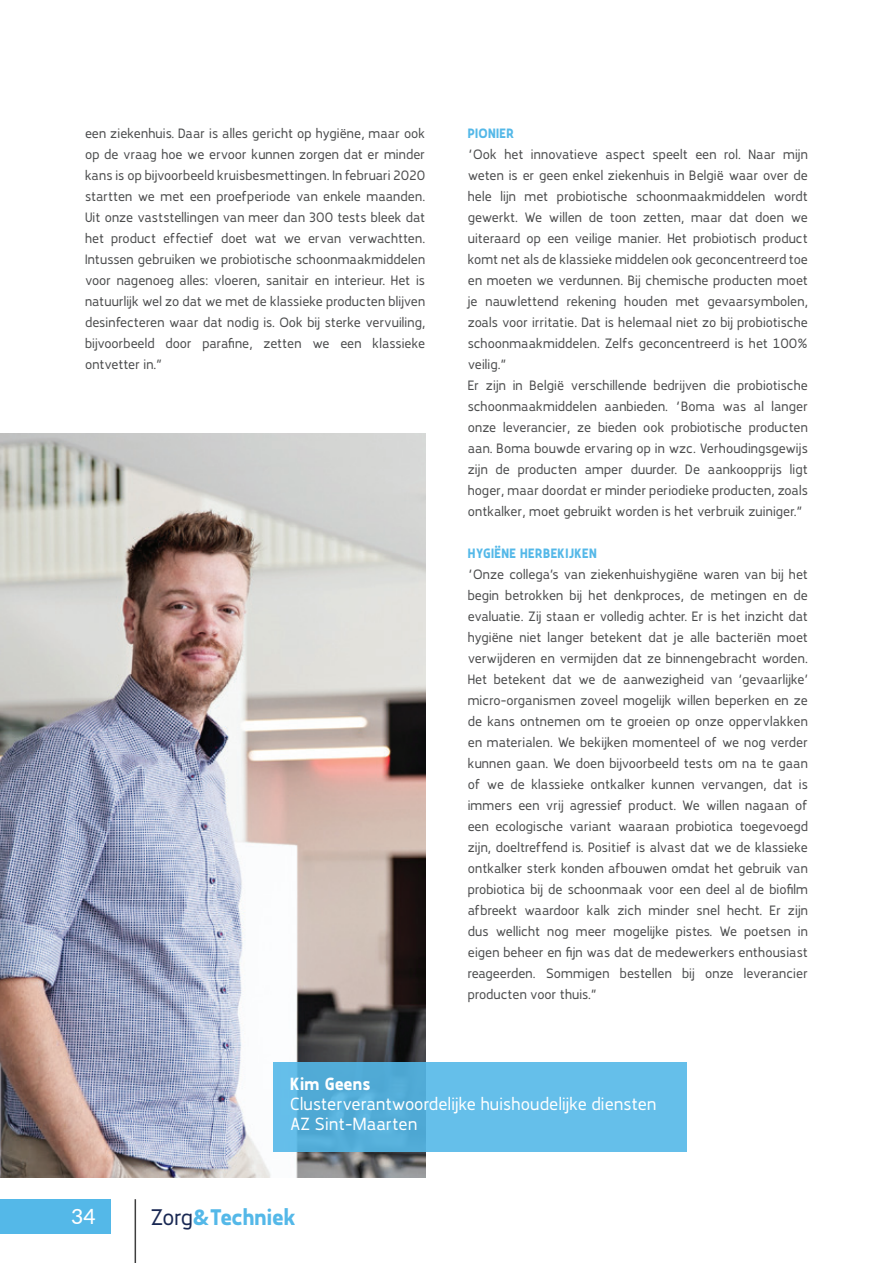
<style>
.page{position:relative;width:893px;height:1263px;background:#fff}
.page>*{position:absolute;margin:0;border:0;box-sizing:border-box;transform-origin:0 0}
.t1{font:700 22.5px "Karlsen";color:#54b8e8}
.t2{font:500 21px "Lato";color:#fff}
.body{font:17.55px/20.1px "Karlsen";letter-spacing:.01em;color:#fff}
.body-2{font:13.5px/21px "Karlsen";letter-spacing:.01em;color:#4b4c4d;text-align:justify}
.body-3{font:700 13.5px "Karlsen";letter-spacing:.02em;color:#54b8e8}
.s1{font-weight:700}
.s2{font-weight:400;color:#192853}
</style>
<div class="page">
<div style="left:0;top:1199px;width:111px;height:34px;background:#54b8e8"></div>
<hr style="left:135px;top:1199px;width:1px;height:64px;background:#3e3e3f">
<img style="left:0;top:434px;width:425px;height:744px">
<svg style="left:274px;top:1062px;width:413px;height:90px;background:#5fb9e4"></svg>
<p class="body-2" style="left:85px;top:123px;width:342px">een ziekenhuis. Daar is alles gericht op hygiëne, maar ook op de vraag hoe we ervoor kunnen zorgen dat er minder kans is op bijvoorbeeld kruisbesmettingen. In februari 2020 startten we met een proefperiode van enkele maanden.<br>Uit onze vaststellingen van meer dan 300 tests bleek dat het product effectief doet wat we ervan verwachtten.<br>Intussen gebruiken we probiotische schoonmaakmiddelen voor nagenoeg alles: vloeren, sanitair en interieur. Het is natuurlijk wel zo dat we met de klassieke producten blijven desinfecteren waar dat nodig is. Ook bij sterke vervuiling, bijvoorbeeld door parafine, zetten we een klassieke ontvetter in.”</p>
<p class="body-3" style="left:468px;top:124px;width:48px">PIONIER</p>
<p class="body-2" style="left:468px;top:144px;width:342px">“Ook het innovatieve aspect speelt een rol. Naar mijn weten is er geen enkel ziekenhuis in België waar over de hele lijn met probiotische schoonmaakmiddelen wordt gewerkt. We willen de toon zetten, maar dat doen we uiteraard op een veilige manier. Het probiotisch product komt net als de klassieke middelen ook geconcentreerd toe en moeten we verdunnen. Bij chemische producten moet je nauwlettend rekening houden met gevaarsymbolen, zoals voor irritatie. Dat is helemaal niet zo bij probiotische schoonmaakmiddelen. Zelfs geconcentreerd is het 100% veilig.”</p>
<p class="body-2" style="left:468px;top:375px;width:342px">Er zijn in België verschillende bedrijven die probiotische schoonmaakmiddelen aanbieden. “Boma was al langer onze leverancier, ze bieden ook probiotische producten aan. Boma bouwde ervaring op in wzc. Verhoudingsgewijs zijn de producten amper duurder. De aankoopprijs ligt hoger, maar doordat er minder periodieke producten, zoals ontkalker, moet gebruikt worden is het verbruik zuiniger.”</p>
<p class="body-3" style="left:468px;top:544px;width:130px">HYGIËNE HERBEKIJKEN</p>
<p class="body-2" style="left:468px;top:564px;width:342px">“Onze collega’s van ziekenhuishygiëne waren van bij het begin betrokken bij het denkproces, de metingen en de evaluatie. Zij staan er volledig achter. Er is het inzicht dat hygiëne niet langer betekent dat je alle bacteriën moet verwijderen en vermijden dat ze binnengebracht worden.<br>Het betekent dat we de aanwezigheid van ‘gevaarlijke’ micro-organismen zoveel mogelijk willen beperken en ze de kans ontnemen om te groeien op onze oppervlakken en materialen. We bekijken momenteel of we nog verder kunnen gaan. We doen bijvoorbeeld tests om na te gaan of we de klassieke ontkalker kunnen vervangen, dat is immers een vrij agressief product. We willen nagaan of een ecologische variant waaraan probiotica toegevoegd zijn, doeltreffend is. Positief is alvast dat we de klassieke ontkalker sterk konden afbouwen omdat het gebruik van probiotica bij de schoonmaak voor een deel al de biofilm afbreekt waardoor kalk zich minder snel hecht. Er zijn dus wellicht nog meer mogelijke pistes. We poetsen in eigen beheer en fijn was dat de medewerkers enthousiast reageerden. Sommigen bestellen bij onze leverancier producten voor thuis.”</p>
<p class="body" style="left:290px;top:1073px;width:368px"><span class="s1">Kim Geens<br></span>Clusterverantwoordelijke huishoudelijke diensten<br>AZ Sint-Maarten</p>
<h2 class="t2" style="left:71px;top:1201px;width:26px">34</h2>
<h1 class="t1" style="left:150px;top:1202px;width:147px"><span class="s2">Zorg</span>&amp;Techniek</h1>
</div>
